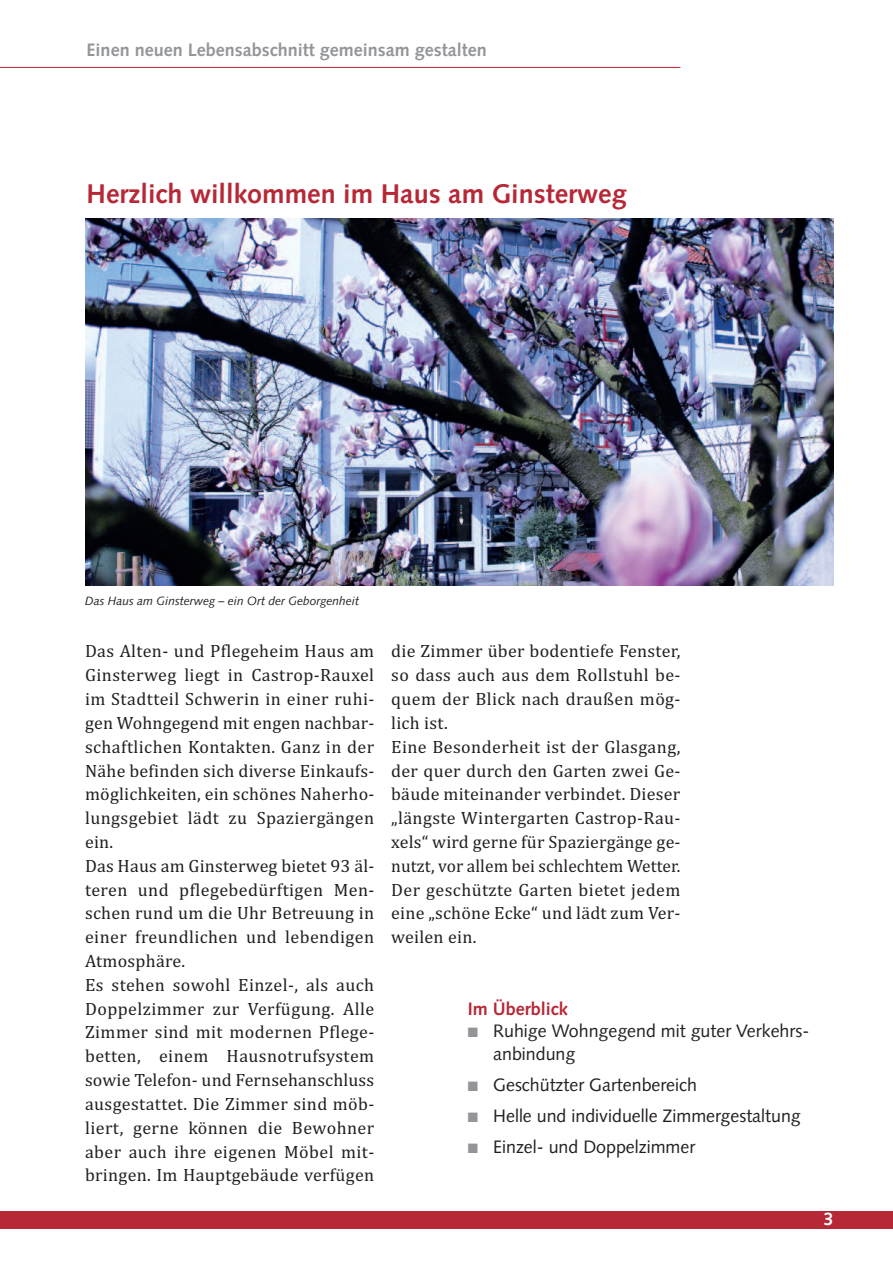
<style>
.page{position:relative;width:893px;height:1263px;background:#fff}
.page>*{position:absolute;margin:0;border:0;box-sizing:border-box;transform-origin:0 0}
.t1{font:700 27px "Syntax Com";color:#b72837}
.t2{font:18px/23.9px "Cambria";letter-spacing:.02em;color:#231f20}
.t3{font:18px/22.5px "Syntax Com";color:#231f20}
.t4{font:700 18px "Syntax Com";color:#939598}
.t5{font:700 18px "Syntax Com";color:#b72837}
.t6{font:700 18px "Syntax Com";color:#fff}
.t7{font:italic 12px "Syntax Com";color:#231f20}
.s1{color:#939598}
</style>
<div class="page">
<div style="left:0;top:1212px;width:893px;height:17px;background:#b72837"></div>
<hr style="left:0;top:67px;width:680px;height:1px;background:#b72837">
<img style="left:85px;top:218px;width:748px;height:367px">
<p class="t4" style="left:87px;top:39px;width:401px">Einen neuen Lebensabschnitt gemeinsam gestalten</p>
<h1 class="t1" style="left:87px;top:178px;width:542px">Herzlich willkommen im Haus am Ginsterweg</h1>
<p class="t7" style="left:85px;top:593px;width:276px">Das Haus am Ginsterweg – ein Ort der Geborgenheit</p>
<p class="t2" style="left:85px;top:639px;width:291px">Das Alten- und Pflegeheim Haus am<br>Ginsterweg liegt in Castrop-Rauxel im Stadtteil Schwerin in einer ruhi&shy;gen Wohngegend mit engen nachbar&shy;schaftlichen Kontakten. Ganz in der<br>Nähe befinden sich diverse Einkaufs&shy;möglichkeiten, ein schönes Naherho&shy;lungsgebiet lädt zu Spaziergängen ein.<br>Das Haus am Ginsterweg bietet 93 äl&shy;teren und pflegebedürftigen Men&shy;schen rund um die Uhr Betreuung in einer freundlichen und lebendigen<br>Atmosphäre.<br>Es stehen sowohl Einzel-, als auch<br>Doppelzimmer zur Verfügung. Alle<br>Zimmer sind mit modernen Pflege&shy;betten, einem Hausnotrufsystem sowie Telefon- und Fernsehanschluss ausgestattet. Die Zimmer sind möb&shy;liert, gerne können die Bewohner aber auch ihre eigenen Möbel mit&shy;bringen. Im Hauptgebäude verfügen</p>
<p class="t2" style="left:391px;top:639px;width:291px">die Zimmer über bodentiefe Fenster, so dass auch aus dem Rollstuhl be&shy;quem der Blick nach draußen mög&shy;lich ist.<br>Eine Besonderheit ist der Glasgang, der quer durch den Garten zwei Ge&shy;bäude miteinander verbindet. Dieser „längste Wintergarten Castrop-Rau&shy;xels“ wird gerne für Spaziergänge ge&shy;nutzt, vor allem bei schlechtem Wetter.<br>Der geschützte Garten bietet jedem eine „schöne Ecke“ und lädt zum Ver&shy;weilen ein.</p>
<p class="t5" style="left:468px;top:998px;width:102px">Im Überblick</p>
<p class="t3" style="left:493px;top:1020px;width:318px;text-indent:-25px"><span class="s1">■</span> Ruhige Wohngegend mit guter Verkehrs&shy;anbindung</p>
<p class="t3" style="left:468px;top:1073px;width:231px"><span class="s1">■</span> Geschützter Gartenbereich</p>
<p class="t3" style="left:468px;top:1104px;width:335px"><span class="s1">■</span> Helle und individuelle Zimmergestaltung</p>
<p class="t3" style="left:468px;top:1135px;width:229px"><span class="s1">■</span> Einzel- und Doppelzimmer</p>
<p class="t6" style="left:823px;top:1208px;width:12px">3</p>
</div>
